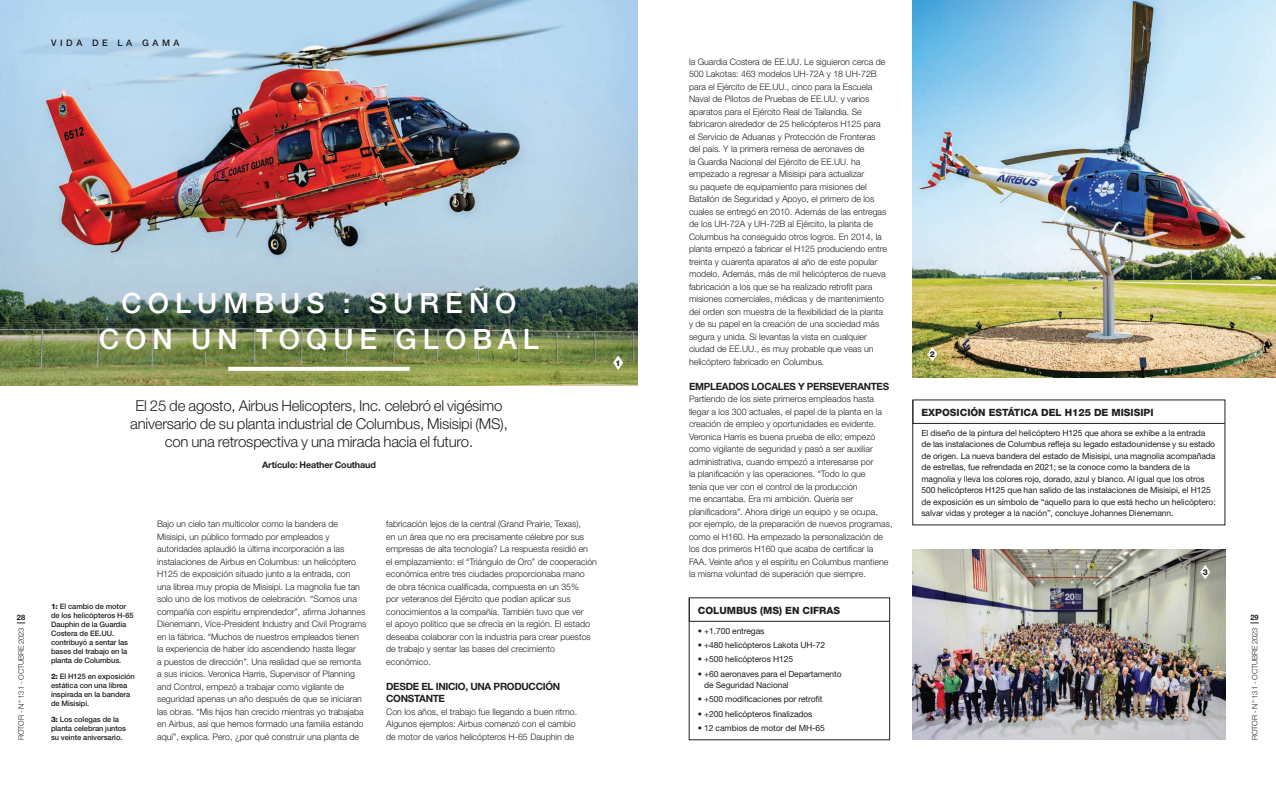
<style>
.page{position:relative;width:1276px;height:808px;background:#fff}
.page>*{position:absolute;margin:0;border:0;box-sizing:border-box;transform-origin:0 0}
.t1{font:500 28px/37px "Helvetica Neue LT Std";letter-spacing:.215em;color:#fff;text-align:center}
.t2{font:300 15px/18px "Helvetica Neue LT Std";letter-spacing:-.015em;color:#231f20;text-align:center}
.t3{font:700 10px/12.5px "Helvetica Neue LT Std";letter-spacing:-.03em;color:#231f20}
.t4{font:800 10px "Helvetica Neue LT Std";color:#231f20}
.t5{font:300 9px/12.5px "Helvetica Neue LT Std";color:#231f20}
.t6{font:700 9px "Helvetica Neue LT Std";letter-spacing:-.015em;color:#231f20}
.t7{font:500 9px "Helvetica Neue LT Std";letter-spacing:.4em;color:#231f20}
.t8{font:8.5px/11.5px "Helvetica Neue LT Std";letter-spacing:-.01em;color:#231f20}
.t9{font:800 8px "Helvetica Neue LT Std";color:#231f20}
.t10{font:500 7.5px/9px "Helvetica Neue LT Std";letter-spacing:-.01em;color:#231f20}
.t11{font:300 7.5px "Helvetica Neue LT Std";letter-spacing:-.015em;color:#231f20}
.t12{font:700 7.5px "Helvetica Neue LT Std";color:#231f20}
.s1{font-weight:800}
</style>
<div class="page">
<img style="left:912px;top:0;width:364px;height:377px">
<img style="left:912px;top:549px;width:313px;height:191px">
<img style="left:0;top:0;width:638px;height:386px">
<svg style="left:613px;top:355px;width:10px;height:15px"></svg>
<svg style="left:927px;top:347px;width:10px;height:14px"></svg>
<svg style="left:1200px;top:565px;width:10px;height:14px"></svg>
<svg style="left:691px;top:620px;width:197px;height:1px"></svg>
<svg style="left:914px;top:422px;width:309px;height:2px"></svg>
<svg style="left:228px;top:367px;width:182px;height:4px"></svg>
<p class="t7" style="left:51px;top:40px;width:130px">VIDA DE LA GAMA</p>
<p class="t12" style="left:17px;top:614px;width:10px">28</p>
<p class="t11" style="left:19px;top:740px;width:114px;rotate:-90deg">ROTOR - N° 131 - OCTUBRE 2023</p>
<h1 class="t1" style="left:99px;top:287px;width:441px">COLUMBUS : SUREÑO<br>CON UN TOQUE GLOBAL</h1>
<h2 class="t2" style="left:130px;top:398px;width:379px">El 25 de agosto, Airbus Helicopters, Inc. celebró el vigésimo aniversario de su planta industrial de Columbus, Misisipi (MS), con una retrospectiva y una mirada hacia el futuro.</h2>
<p class="t6" style="left:262px;top:462px;width:115px">Artículo: Heather Couthaud</p>
<p class="t9" style="left:615px;top:360px;width:7px">1</p>
<p class="t10" style="left:51px;top:602px;width:84px"><span class="s1">1:</span> El cambio de motor de los helicópteros H-65<br>Dauphin de la Guardia<br>Costera de EE.UU. contribuyó a sentar las bases del trabajo en la planta de Columbus.</p>
<p class="t10" style="left:51px;top:673px;width:85px"><span class="s1">2:</span> El H125 en exposición estática con una librea inspirada en la bandera de Misisipi.</p>
<p class="t10" style="left:51px;top:716px;width:77px"><span class="s1">3:</span> Los colegas de la planta celebran juntos su veinte aniversario.</p>
<p class="t5" style="left:157px;top:519px;width:211px">Bajo un cielo tan multicolor como la bandera de Misisipi, un público formado por empleados y autoridades aplaudió la última incorporación a las instalaciones de Airbus en Columbus: un helicóptero H125 de exposición situado junto a la entrada, con una librea muy propia de Misisipi. La magnolia fue tan solo uno de los motivos de celebración. “Somos una compañía con espíritu emprendedor”, afirma Johannes Dienemann, Vice-President Industry and Civil Programs en la fábrica. “Muchos de nuestros empleados tienen la experiencia de haber ido ascendiendo hasta llegar<br>a puestos de dirección”. Una realidad que se remonta a sus inicios. Veronica Harris, Supervisor of Planning and Control, empezó a trabajar como vigilante de seguridad apenas un año después de que se iniciaran las obras. “Mis hijos han crecido mientras yo trabajaba en Airbus, así que hemos formado una familia estando aquí”, explica. Pero, ¿por qué construir una planta de</p>
<p class="t5" style="left:386px;top:519px;width:212px">fabricación lejos de la central (Grand Prairie, Texas),<br>en un área que no era precisamente célebre por sus empresas de alta tecnología? La respuesta residió en<br>el emplazamiento: el “Triángulo de Oro” de cooperación económica entre tres ciudades proporcionaba mano<br>de obra técnica cualificada, compuesta en un 35%<br>por veteranos del Ejército que podían aplicar sus conocimientos a la compañía. También tuvo que ver<br>el apoyo político que se ofrecía en la región. El estado deseaba colaborar con la industria para crear puestos de trabajo y sentar las bases del crecimiento económico.</p>
<p class="t3" style="left:386px;top:681px;width:176px">DESDE EL INICIO, UNA PRODUCCIÓN<br>CONSTANTE</p>
<p class="t5" style="left:386px;top:706px;width:192px">Con los años, el trabajo fue llegando a buen ritmo.<br>Algunos ejemplos: Airbus comenzó con el cambio de motor de varios helicópteros H-65 Dauphin de</p>
<p class="t5" style="left:689px;top:56px;width:199px">la Guardia Costera de EE.UU. Le siguieron cerca de 500 Lakotas: 463 modelos UH-72A y 18 UH-72B para el Ejército de EE.UU., cinco para la Escuela Naval de Pilotos de Pruebas de EE.UU. y varios aparatos para el Ejército Real de Tailandia. Se fabricaron alrededor de 25 helicópteros H125 para el Servicio de Aduanas y Protección de Fronteras del país. Y la primera remesa de aeronaves de<br>la Guardia Nacional del Ejército de EE.UU. ha empezado a regresar a Misisipi para actualizar<br>su paquete de equipamiento para misiones del Batallón de Seguridad y Apoyo, el primero de los cuales se entregó en 2010. Además de las entregas de los UH-72A y UH-72B al Ejército, la planta de Columbus ha conseguido otros logros. En 2014, la planta empezó a fabricar el H125 produciendo entre treinta y cuarenta aparatos al año de este popular modelo. Además, más de mil helicópteros de nueva fabricación a los que se ha realizado retrofit para misiones comerciales, médicas y de mantenimiento del orden son muestra de la flexibilidad de la planta y de su papel en la creación de una sociedad más segura y unida. Si levantas la vista en cualquier ciudad de EE.UU., es muy probable que veas un helicóptero fabricado en Columbus.</p>
<p class="t3" style="left:689px;top:381px;width:202px">EMPLEADOS LOCALES Y PERSEVERANTES</p>
<p class="t5" style="left:689px;top:394px;width:205px">Partiendo de los siete primeros empleados hasta llegar a los 300 actuales, el papel de la planta en la creación de empleo y oportunidades es evidente.<br>Veronica Harris es buena prueba de ello; empezó como vigilante de seguridad y pasó a ser auxiliar administrativa, cuando empezó a interesarse por<br>la planificación y las operaciones. “Todo lo que<br>tenía que ver con el control de la producción<br>me encantaba. Era mi ambición. Quería ser planificadora”. Ahora dirige un equipo y se ocupa, por ejemplo, de la preparación de nuevos programas, como el H160. Ha empezado la personalización de los dos primeros H160 que acaba de certificar la FAA. Veinte años y el espíritu en Columbus mantiene la misma voluntad de superación que siempre.</p>
<p class="t4" style="left:698px;top:606px;width:144px">COLUMBUS (MS) EN CIFRAS</p>
<p class="t8" style="left:698px;top:626px;width:68px">• +1.700 entregas</p>
<p class="t8" style="left:698px;top:640px;width:129px">• +480 helicópteros Lakota UH-72</p>
<p class="t8" style="left:698px;top:654px;width:97px">• +500 helicópteros H125</p>
<p class="t8" style="left:704px;top:669px;width:139px;text-indent:-6px">• +60 aeronaves para el Departamento de Seguridad Nacional</p>
<p class="t8" style="left:698px;top:695px;width:126px">• +500 modificaciones por retrofit</p>
<p class="t8" style="left:698px;top:709px;width:116px">• +200 helicópteros finalizados</p>
<p class="t8" style="left:698px;top:723px;width:128px">• 12 cambios de motor del MH-65</p>
<p class="t9" style="left:930px;top:351px;width:7px">2</p>
<p class="t4" style="left:921px;top:409px;width:234px">EXPOSICIÓN ESTÁTICA DEL H125 DE MISISIPI</p>
<p class="t8" style="left:921px;top:428px;width:296px">El diseño de la pintura del helicóptero H125 que ahora se exhibe a la entrada de las instalaciones de Columbus refleja su legado estadounidense y su estado de origen. La nueva bandera del estado de Misisipi, una magnolia acompañada de estrellas, fue refrendada en 2021; se la conoce como la bandera de la magnolia y lleva los colores rojo, dorado, azul y blanco. Al igual que los otros 500 helicópteros H125 que han salido de las instalaciones de Misisipi, el H125 de exposición es un símbolo de “aquello para lo que está hecho un helicóptero: salvar vidas y proteger a la nación”, concluye Johannes Dienemann.</p>
<p class="t9" style="left:1202px;top:569px;width:7px">3</p>
<p class="t12" style="left:1250px;top:614px;width:10px">29</p>
<p class="t11" style="left:1252px;top:740px;width:114px;rotate:-90deg">ROTOR - N° 131 - OCTUBRE 2023</p>
</div>
